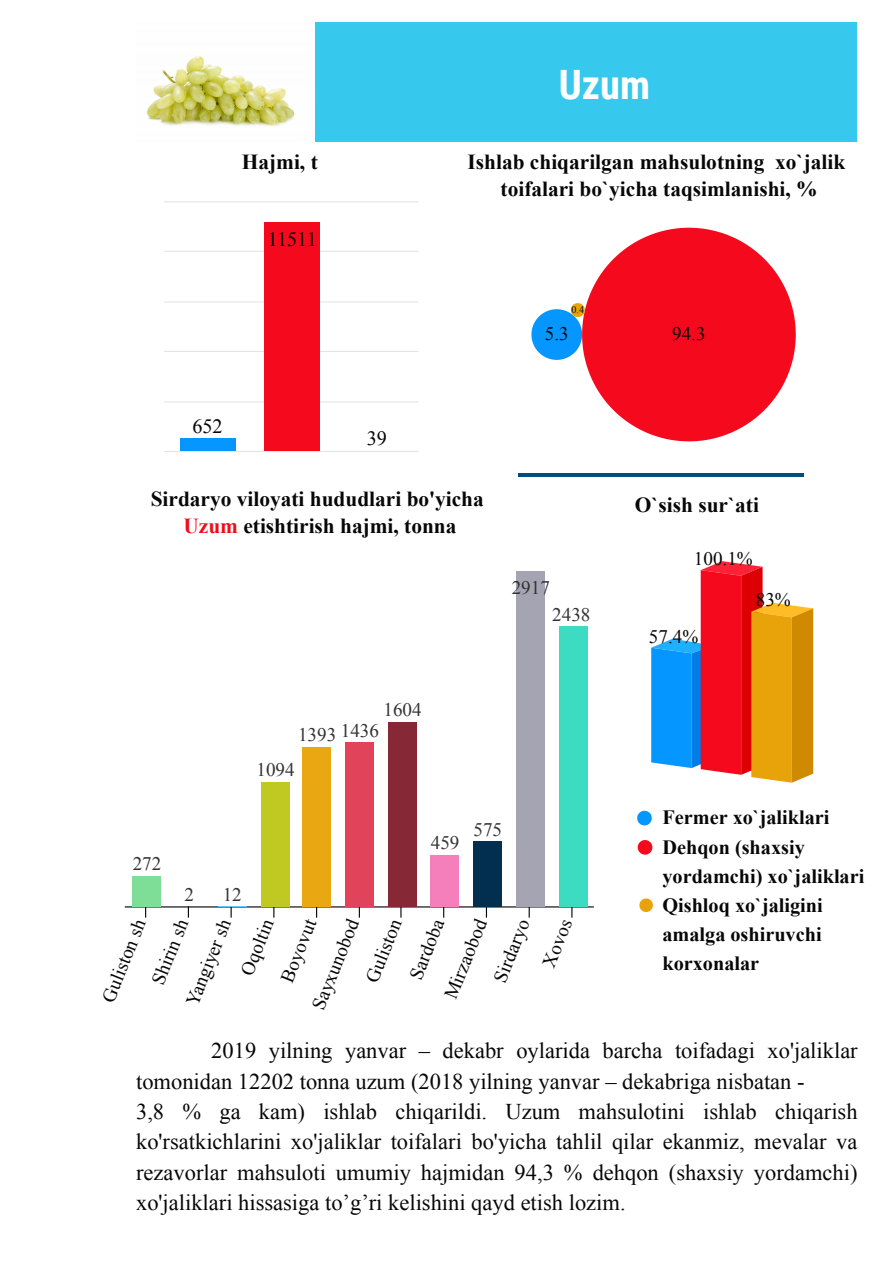
<style>
.page{position:relative;width:893px;height:1262px;background:#fff}
.page>*{position:absolute;margin:0;border:0;box-sizing:border-box;transform-origin:0 0}
.t1{font:700 40.5px "Roboto Condensed";color:#fff}
.t2{font:22.5px/30.3px "Times New Roman";color:#070707}
.t3{font:700 21.3px/27px "Times New Roman";color:#070707;text-align:center}
.t4{font:700 20.25px/29.2px "Times New Roman";color:#070707}
.t5{font:20.25px "Times New Roman";color:#070707}
.t6{font:19.05px "Times New Roman";color:#070707}
.t7{font:19.05px "Times New Roman";color:#333}
.t8{font:10.05px "Times New Roman";color:#070707}
.s1{color:#f5091d}
</style>
<div class="page">
<div style="left:136px;top:22px;width:721px;height:120px;background:#36c9ed"></div>
<img style="left:136px;top:22px;width:179px;height:120px">
<hr style="left:164px;top:201px;width:254px;height:1px;background:#e4e4e4">
<hr style="left:164px;top:251px;width:254px;height:1px;background:#e4e4e4">
<hr style="left:164px;top:301px;width:254px;height:1px;background:#e4e4e4">
<hr style="left:164px;top:351px;width:254px;height:1px;background:#e4e4e4">
<hr style="left:164px;top:401px;width:254px;height:1px;background:#e4e4e4">
<hr style="left:164px;top:451px;width:254px;height:1px;background:#e4e4e4">
<div style="left:180px;top:438px;width:55px;height:13px;background:#0696ff"></div>
<div style="left:264px;top:223px;width:55px;height:228px;background:#f5091d"></div>
<svg style="left:584px;top:228px;width:211px;height:213px;fill:#f5091d"></svg>
<svg style="left:531px;top:303px;width:53px;height:57px"></svg>
<hr style="left:518px;top:473px;width:286px;height:4px;background:#014d7d">
<svg style="left:651px;top:561px;width:162px;height:221px"></svg>
<svg style="left:230px;top:907px;width:2px;height:10px"></svg>
<hr style="left:125px;top:906px;width:469px;height:1px;background:#000">
<div style="left:133px;top:876px;width:28px;height:30px;background:#7ede98"></div>
<div style="left:261px;top:781px;width:28px;height:125px;background:#c0c922"></div>
<div style="left:302px;top:746px;width:28px;height:160px;background:#e9a712"></div>
<div style="left:345px;top:742px;width:28px;height:164px;background:#e1435a"></div>
<div style="left:388px;top:722px;width:28px;height:184px;background:#872836"></div>
<div style="left:431px;top:854px;width:28px;height:52px;background:#f57fba"></div>
<div style="left:473px;top:841px;width:28px;height:65px;background:#022f50"></div>
<div style="left:516px;top:571px;width:28px;height:335px;background:#a4a4b3"></div>
<div style="left:559px;top:626px;width:28px;height:280px;background:#3bdcc2"></div>
<svg style="left:637px;top:810px;width:14px;height:15px"></svg>
<svg style="left:637px;top:840px;width:15px;height:14px"></svg>
<svg style="left:639px;top:898px;width:14px;height:14px"></svg>
<p class="t3" style="left:242px;top:147px;width:77px">Hajmi, t</p>
<p class="t5" style="left:268px;top:226px;width:51px">11511</p>
<p class="t5" style="left:192px;top:412px;width:32px">652</p>
<p class="t5" style="left:366px;top:425px;width:22px">39</p>
<h1 class="t1" style="left:558px;top:56px;width:93px">Uzum</h1>
<p class="t3" style="left:467px;top:147px;width:379px">Ishlab chiqarilgan mahsulotning xo`jalik toifalari bo`yicha taqsimlanishi, %</p>
<p class="t8" style="left:571px;top:303px;width:14px">0.4</p>
<p class="t6" style="left:544px;top:321px;width:25px">5.3</p>
<p class="t6" style="left:672px;top:321px;width:35px">94.3</p>
<p class="t3" style="left:151px;top:485px;width:334px">Sirdaryo viloyati hududlari bo'yicha</p>
<p class="t3" style="left:634px;top:490px;width:125px">O`sish sur`ati</p>
<p class="t3" style="left:183px;top:512px;width:274px"><span class="s1">Uzum</span> etishtirish hajmi, tonna</p>
<p class="t7" style="left:383px;top:697px;width:40px">1604</p>
<p class="t7" style="left:298px;top:719px;width:82px">1393 1436</p>
<p class="t7" style="left:256px;top:756px;width:40px">1094</p>
<p class="t7" style="left:511px;top:574px;width:40px">2917</p>
<p class="t7" style="left:552px;top:601px;width:40px">2438</p>
<p class="t6" style="left:694px;top:545px;width:60px">100.1%</p>
<p class="t6" style="left:649px;top:624px;width:51px">57.4%</p>
<p class="t6" style="left:755px;top:587px;width:37px">83%</p>
<p class="t4" style="left:662px;top:802px;width:203px">Fermer xo`jaliklari<br>Dehqon (shaxsiy yordamchi) xo`jaliklari<br>Qishloq xo`jaligini amalga oshiruvchi korxonalar</p>
<p class="t7" style="left:473px;top:816px;width:30px">575</p>
<p class="t7" style="left:431px;top:829px;width:30px">459</p>
<p class="t7" style="left:133px;top:851px;width:30px">272</p>
<p class="t7" style="left:184px;top:881px;width:11px">2</p>
<p class="t7" style="left:223px;top:881px;width:21px">12</p>
<p class="t6" style="left:306px;top:1004px;width:97px;rotate:-68deg">Sayxunobod</p>
<p class="t6" style="left:359px;top:976px;width:67px;rotate:-68deg">Guliston</p>
<p class="t6" style="left:403px;top:973px;width:64px;rotate:-68deg">Sardoba</p>
<p class="t6" style="left:438px;top:993px;width:85px;rotate:-68deg">Mirzaobod</p>
<p class="t6" style="left:487px;top:976px;width:67px;rotate:-68deg">Sirdaryo</p>
<p class="t6" style="left:536px;top:961px;width:51px;rotate:-68deg">Xovos</p>
<p class="t2" style="left:136px;top:1035px;width:723px;text-indent:75px">2019 yilning yanvar – dekabr oylarida barcha toifadagi xo'jaliklar tomonidan 12202 tonna uzum (2018 yilning yanvar – dekabriga nisbatan -<br>3,8 % ga kam) ishlab chiqarildi. Uzum mahsulotini ishlab chiqarish ko'rsatkichlarini xo'jaliklar toifalari bo'yicha tahlil qilar ekanmiz, mevalar va rezavorlar mahsuloti umumiy hajmidan 94,3 % dehqon (shaxsiy yordamchi) xo'jaliklari hissasiga to’g’ri kelishini qayd etish lozim.</p>
<p class="t6" style="left:179px;top:999px;width:92px;rotate:-68deg">Yangiyer sh</p>
<p class="t6" style="left:234px;top:969px;width:60px;rotate:-68deg">Oqoltin</p>
<p class="t6" style="left:274px;top:976px;width:67px;rotate:-68deg">Boyovut</p>
<p class="t6" style="left:95px;top:996px;width:89px;rotate:-68deg">Guliston sh</p>
<p class="t6" style="left:145px;top:978px;width:70px;rotate:-68deg">Shirin sh</p>
</div>
